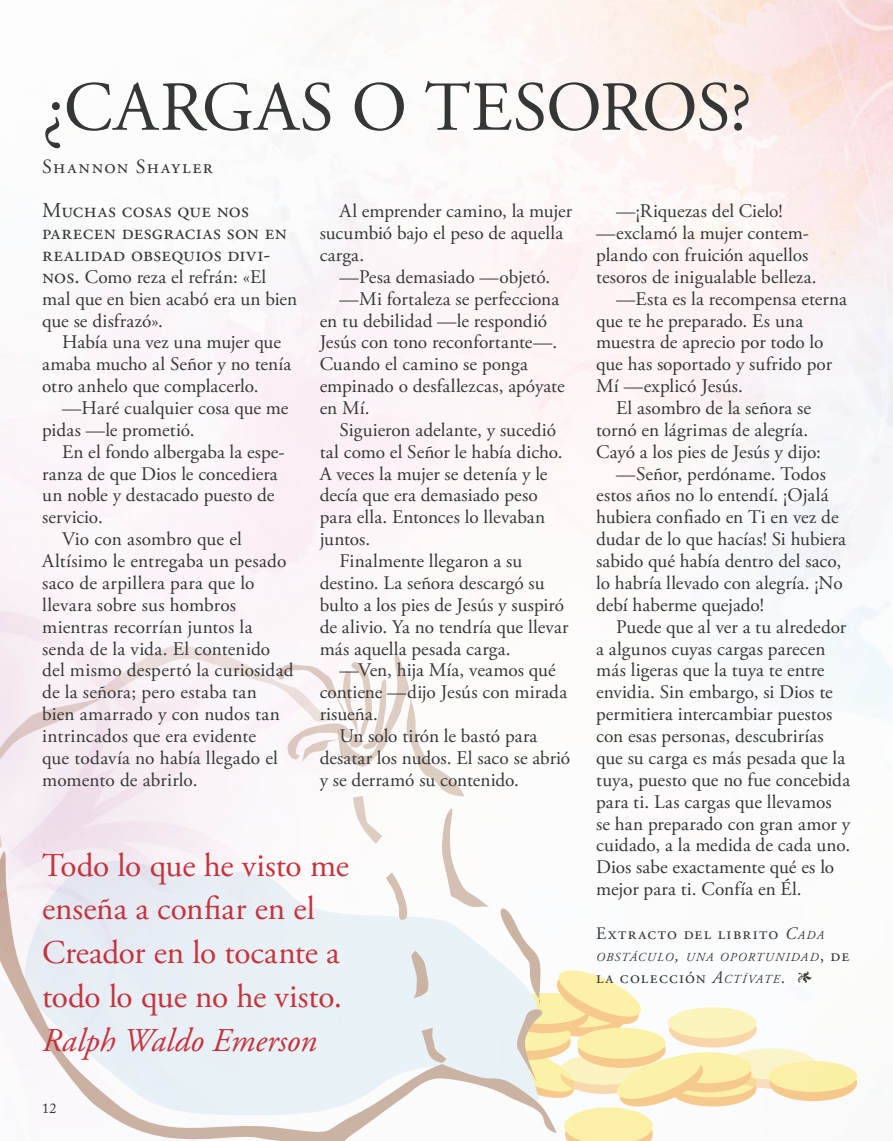
<style>
.page{position:relative;width:893px;height:1141px;background:#fff}
.page>*{position:absolute;margin:0;border:0;box-sizing:border-box;transform-origin:0 0}
.t1{font:70px "Adobe Garamond Pro";letter-spacing:.005em;color:#353636}
.t2{font:33.25px/43.8px "Adobe Garamond Pro";color:#c5333e}
.t3{font:italic 33.25px "Adobe Garamond Pro";color:#c5333e}
.t4{font:21.18px/21.9px "Adobe Garamond Pro";letter-spacing:.02em;color:#353636}
.t5{font:20.12px "Adobe Garamond Pro";letter-spacing:.075em;color:#353636}
.t6{font:19.25px/21.9px "Adobe Garamond Pro";letter-spacing:.005em;color:#353636}
.t7{font:17.5px "Adobe Garamond Pro";letter-spacing:.08em;color:#353636}
.t8{font:14px "Adobe Caslon Pro";color:#353636}
.t9{font:italic 12.25px "Adobe Garamond Pro";letter-spacing:.09em;color:#353636}
.s1{font-size:21.18px}
.s2{font-style:italic}
.s3{font-style:italic;font-size:12.25px}
.s4{font-size:17.5px}
.s5{font-style:normal;font-size:17.5px}
</style>
<div class="page">
<img style="left:0;top:0;width:893px;height:1141px">
<h1 class="t1" style="left:42px;top:65px;width:711px">¿CARGAS O TESOROS?</h1>
<p class="t5" style="left:42px;top:155px;width:172px">Shannon Shayler</p>
<p class="t4" style="left:42px;top:200px;width:246px">Muchas cosas que nos parecen desgracias son en realidad obsequios divi-</p>
<p class="t6" style="left:42px;top:266px;width:257px"><span class="s1">nos.</span> Como reza el refrán: «El mal que en bien acabó era un bien que se disfrazó».</p>
<p class="t6" style="left:42px;top:332px;width:251px;text-indent:20px">Había una vez una mujer que amaba mucho al Señor y no tenía otro anhelo que complacerlo.</p>
<p class="t6" style="left:42px;top:398px;width:248px;text-indent:20px">—Haré cualquier cosa que me pidas —le prometió.</p>
<p class="t6" style="left:62px;top:441px;width:224px">En el fondo albergaba la espe-</p>
<p class="t6" style="left:42px;top:463px;width:237px">ranza de que Dios le concediera</p>
<p class="t6" style="left:42px;top:485px;width:234px">un noble y destacado puesto de</p>
<p class="t6" style="left:42px;top:507px;width:62px">servicio.</p>
<p class="t6" style="left:62px;top:529px;width:182px">Vio con asombro que el</p>
<p class="t6" style="left:42px;top:551px;width:246px">Altísimo le entregaba un pesado</p>
<p class="t6" style="left:42px;top:573px;width:214px">saco de arpillera para que lo</p>
<p class="t6" style="left:42px;top:594px;width:195px">llevara sobre sus hombros</p>
<p class="t6" style="left:42px;top:616px;width:212px">mientras recorrían juntos la</p>
<p class="t6" style="left:42px;top:638px;width:230px">senda de la vida. El contenido</p>
<p class="t6" style="left:42px;top:660px;width:253px">del mismo despertó la curiosidad</p>
<p class="t6" style="left:42px;top:682px;width:216px">de la señora; pero estaba tan</p>
<p class="t6" style="left:42px;top:704px;width:239px">bien amarrado y con nudos tan</p>
<p class="t6" style="left:42px;top:726px;width:215px">intrincados que era evidente</p>
<p class="t6" style="left:42px;top:748px;width:237px">que todavía no había llegado el</p>
<p class="t6" style="left:42px;top:769px;width:157px">momento de abrirlo.</p>
<p class="t6" style="left:320px;top:201px;width:254px;text-indent:20px">Al emprender camino, la mujer sucumbió bajo el peso de aquella carga.</p>
<p class="t6" style="left:339px;top:266px;width:212px">—Pesa demasiado —objetó.</p>
<p class="t6" style="left:339px;top:288px;width:221px">—Mi fortaleza se perfecciona</p>
<p class="t6" style="left:320px;top:310px;width:229px">en tu debilidad —le respondió</p>
<p class="t6" style="left:320px;top:332px;width:239px">Jesús con tono reconfortante—.</p>
<p class="t6" style="left:320px;top:354px;width:210px">Cuando el camino se ponga</p>
<p class="t6" style="left:320px;top:376px;width:247px">empinado o desfallezcas, apóyate</p>
<p class="t6" style="left:320px;top:398px;width:51px">en Mí.</p>
<p class="t6" style="left:339px;top:419px;width:218px">Siguieron adelante, y sucedió</p>
<p class="t6" style="left:320px;top:441px;width:245px">tal como el Señor le había dicho.</p>
<p class="t6" style="left:320px;top:463px;width:229px">A veces la mujer se detenía y le</p>
<p class="t6" style="left:320px;top:485px;width:220px">decía que era demasiado peso</p>
<p class="t6" style="left:320px;top:507px;width:227px">para ella. Entonces lo llevaban</p>
<p class="t6" style="left:320px;top:529px;width:52px">juntos.</p>
<p class="t6" style="left:339px;top:551px;width:184px">Finalmente llegaron a su</p>
<p class="t6" style="left:320px;top:573px;width:227px">destino. La señora descargó su</p>
<p class="t6" style="left:320px;top:594px;width:246px">bulto a los pies de Jesús y suspiró</p>
<p class="t6" style="left:320px;top:616px;width:250px">de alivio. Ya no tendría que llevar</p>
<p class="t6" style="left:320px;top:638px;width:192px">más aquella pesada carga.</p>
<p class="t6" style="left:339px;top:660px;width:218px">—Ven, hija Mía, veamos qué</p>
<p class="t6" style="left:320px;top:682px;width:249px">contiene —dijo Jesús con mirada</p>
<p class="t6" style="left:320px;top:704px;width:60px">risueña.</p>
<p class="t6" style="left:339px;top:726px;width:200px">Un solo tirón le bastó para</p>
<p class="t6" style="left:320px;top:748px;width:252px">desatar los nudos. El saco se abrió</p>
<p class="t6" style="left:320px;top:769px;width:201px">y se derramó su contenido.</p>
<h2 class="t2" style="left:42px;top:844px;width:308px">Todo lo que he visto me enseña a confiar en el<br>Creador en lo tocante a todo lo que no he visto.</h2>
<h2 class="t3" style="left:42px;top:1020px;width:276px">Ralph Waldo Emerson</h2>
<p class="t8" style="left:42px;top:1100px;width:16px">12</p>
<p class="t6" style="left:616px;top:201px;width:168px">—¡Riquezas del Cielo!</p>
<p class="t6" style="left:596px;top:223px;width:214px">—exclamó la mujer contem-</p>
<p class="t6" style="left:596px;top:245px;width:214px">plando con fruición aquellos</p>
<p class="t6" style="left:596px;top:266px;width:222px">tesoros de inigualable belleza.</p>
<p class="t6" style="left:616px;top:288px;width:233px">—Esta es la recompensa eterna</p>
<p class="t6" style="left:596px;top:310px;width:209px">que te he preparado. Es una</p>
<p class="t6" style="left:596px;top:332px;width:229px">muestra de aprecio por todo lo</p>
<p class="t6" style="left:596px;top:354px;width:237px">que has soportado y sufrido por</p>
<p class="t6" style="left:596px;top:376px;width:148px">Mí —explicó Jesús.</p>
<p class="t6" style="left:616px;top:398px;width:197px">El asombro de la señora se</p>
<p class="t6" style="left:596px;top:419px;width:214px">tornó en lágrimas de alegría.</p>
<p class="t6" style="left:596px;top:441px;width:226px">Cayó a los pies de Jesús y dijo:</p>
<p class="t6" style="left:616px;top:463px;width:211px">—Señor, perdóname. Todos</p>
<p class="t6" style="left:596px;top:485px;width:234px">estos años no lo entendí. ¡Ojalá</p>
<p class="t6" style="left:596px;top:507px;width:244px">hubiera confiado en Ti en vez de</p>
<p class="t6" style="left:596px;top:529px;width:252px">dudar de lo que hacías! Si hubiera</p>
<p class="t6" style="left:596px;top:551px;width:247px">sabido qué había dentro del saco,</p>
<p class="t6" style="left:596px;top:573px;width:248px">lo habría llevado con alegría. ¡No</p>
<p class="t6" style="left:596px;top:594px;width:169px">debí haberme quejado!</p>
<p class="t6" style="left:616px;top:616px;width:232px">Puede que al ver a tu alrededor</p>
<p class="t6" style="left:596px;top:638px;width:231px">a algunos cuyas cargas parecen</p>
<p class="t6" style="left:596px;top:660px;width:230px">más ligeras que la tuya te entre</p>
<p class="t6" style="left:596px;top:682px;width:238px">envidia. Sin embargo, si Dios te</p>
<p class="t6" style="left:596px;top:704px;width:238px">permitiera intercambiar puestos</p>
<p class="t6" style="left:596px;top:726px;width:229px">con esas personas, descubrirías</p>
<p class="t6" style="left:596px;top:748px;width:251px">que su carga es más pesada que la</p>
<p class="t6" style="left:596px;top:769px;width:256px">tuya, puesto que no fue concebida</p>
<p class="t6" style="left:596px;top:791px;width:237px">para ti. Las cargas que llevamos</p>
<p class="t6" style="left:596px;top:813px;width:256px">se han preparado con gran amor y</p>
<p class="t6" style="left:596px;top:835px;width:256px">cuidado, a la medida de cada uno.</p>
<p class="t6" style="left:596px;top:857px;width:240px">Dios sabe exactamente qué es lo</p>
<p class="t6" style="left:596px;top:879px;width:207px">mejor para ti. Confía en Él.</p>
<p class="t7" style="left:596px;top:923px;width:229px">Extracto del librito <span class="s2">C</span><span class="s3">ADA</span></p>
<p class="t9" style="left:596px;top:950px;width:255px">OBSTÁCULO<span class="s4">,</span> UNA OPORTUNIDAD<span class="s5">, de</span></p>
<p class="t7" style="left:596px;top:967px;width:217px">la colección <span class="s2">A</span><span class="s3">CTÍVATE</span>. 1</p>
</div>
